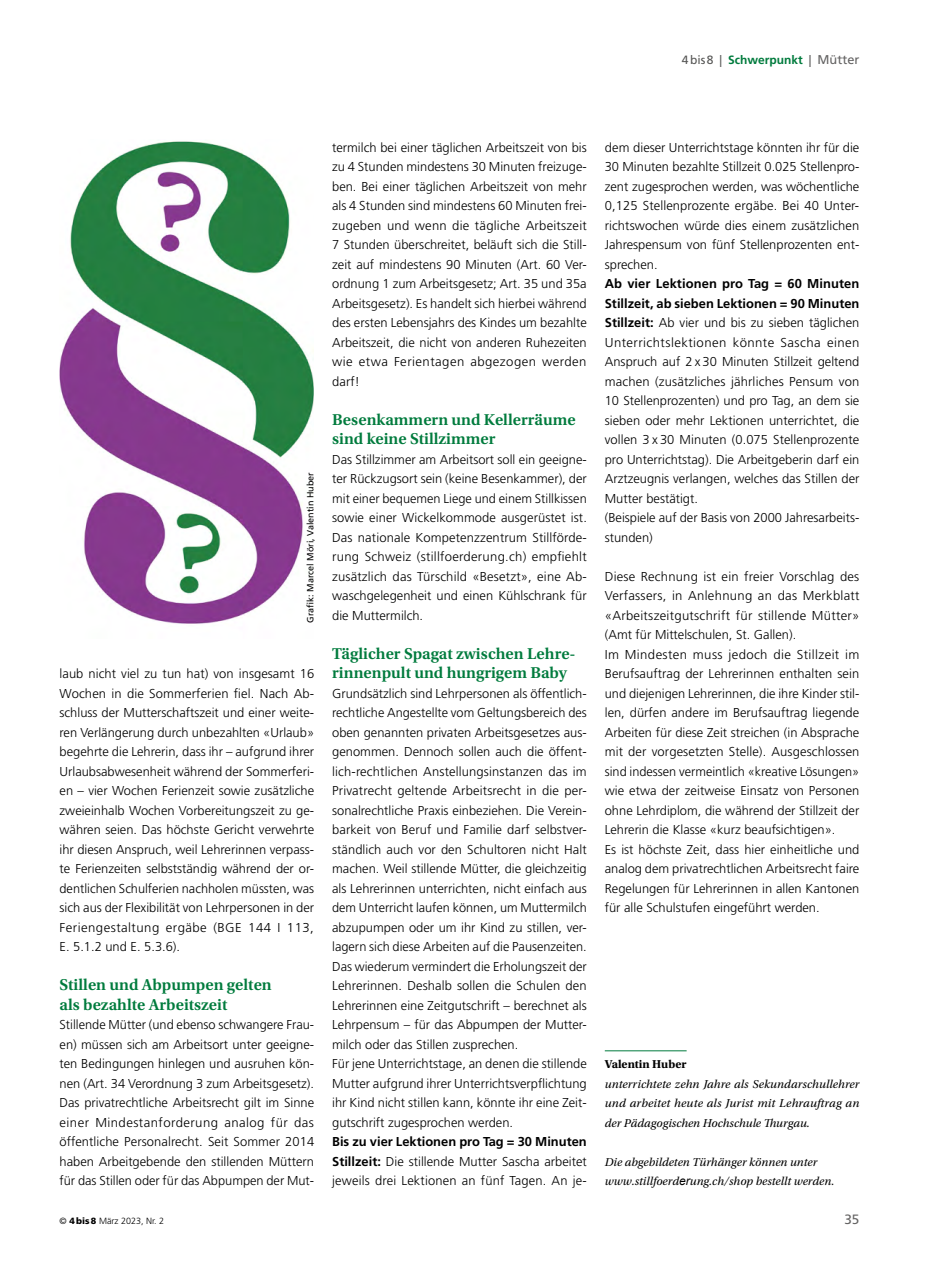
<style>
.page{position:relative;width:936px;height:1263px;background:#fff}
.page>*{position:absolute;margin:0;border:0;box-sizing:border-box;transform-origin:0 0}
._04_Zwischentitel{font:600 16.5px/19.5px "Utopia Std";color:#007b3d}
.t1{font:13.5px "Frutiger LT Std";color:#646363}
._05_Grundtext{font:300 12.9px/19.5px "Frutiger LT Std";color:#000;text-align:justify}
._08_Autor_GT{font:italic 12px/19.5px "Utopia Std";letter-spacing:.005em;color:#000}
.t2{font:700 12px "Frutiger LT Std";color:#007b3d}
._10_Bildnachweis_im{font:9px "Frutiger LT Std";color:#000}
.t3{font:300 9px "Frutiger LT Std";color:#000}
.s1{font-weight:400;color:#575756}
.s2{font-weight:400;font-size:12.75px;color:#646363}
.s3{font-weight:700}
.s4{font-weight:700;font-style:normal}
.s5{font-family:"Arial"}
.s6{font-weight:900}
</style>
<div class="page">
<hr style="left:604px;top:1050px;width:82px;height:1px;background:#007b3d">
<img style="left:60px;top:141px;width:253px;height:483px">
<p class="t2" style="left:681px;top:52px;width:179px"><span class="s1">4bis8 |</span> Schwerpunkt <span class="s1">|</span> <span class="s2">Mütter</span></p>
<p class="_10_Bildnachweis_im" style="left:305px;top:623px;width:152px;rotate:-90deg">Grafik: Marcel Möri, Valentin Huber</p>
<p class="_05_Grundtext" style="left:60px;top:664px;width:256px">laub nicht viel zu tun hat) von insgesamt 16<br>Wochen in die Sommerferien fiel. Nach Ab&shy;schluss der Mutterschaftszeit und einer weite&shy;ren Verlängerung durch unbezahlten «Urlaub» begehrte die Lehrerin, dass ihr – aufgrund ihrer Urlaubsabwesenheit während der Sommerferi&shy;en – vier Wochen Ferienzeit sowie zusätzliche zweieinhalb Wochen Vorbereitungszeit zu ge&shy;währen seien. Das höchste Gericht verwehrte ihr diesen Anspruch, weil Lehrerinnen verpass&shy;te Ferienzeiten selbstständig während der or&shy;dentlichen Schulferien nachholen müssten, was sich aus der Flexibilität von Lehrpersonen in der Feriengestaltung ergäbe (BGE 144 I 113, E. 5.1.2 und E. 5.3.6).</p>
<p class="_04_Zwischentitel" style="left:60px;top:975px;width:214px">Stillen und Abpumpen gelten als bezahlte Arbeitszeit</p>
<p class="_05_Grundtext" style="left:60px;top:1015px;width:256px">Stillende Mütter (und ebenso schwangere Frau&shy;en) müssen sich am Arbeitsort unter geeigne&shy;ten Bedingungen hinlegen und ausruhen kön&shy;nen (Art. 34 Verordnung 3 zum Arbeitsgesetz).<br>Das privatrechtliche Arbeitsrecht gilt im Sinne einer Mindestanforderung analog für das öffentliche Personalrecht. Seit Sommer 2014 haben Arbeitgebende den stillenden Müttern für das Stillen oder für das Abpumpen der Mut-</p>
<p class="_05_Grundtext" style="left:332px;top:137px;width:256px">termilch bei einer täglichen Arbeitszeit von bis zu 4 Stunden mindestens 30 Minuten freizuge&shy;ben. Bei einer täglichen Arbeitszeit von mehr als 4 Stunden sind mindestens 60 Minuten frei&shy;zugeben und wenn die tägliche Arbeitszeit 7 Stunden überschreitet, beläuft sich die Still&shy;zeit auf mindestens 90 Minuten (Art. 60 Ver&shy;ordnung 1 zum Arbeitsgesetz; Art. 35 und 35a Arbeitsgesetz). Es handelt sich hierbei während des ersten Lebensjahrs des Kindes um bezahlte Arbeitszeit, die nicht von anderen Ruhezeiten wie etwa Ferientagen abgezogen werden darf!</p>
<p class="_04_Zwischentitel" style="left:332px;top:410px;width:245px">Besenkammern und Kellerräume sind keine Stillzimmer</p>
<p class="_05_Grundtext" style="left:332px;top:449px;width:256px">Das Stillzimmer am Arbeitsort soll ein geeigne&shy;ter Rückzugsort sein (keine Besenkammer), der mit einer bequemen Liege und einem Stillkissen sowie einer Wickelkommode ausgerüstet ist.<br>Das nationale Kompetenzzentrum Stillförde&shy;rung Schweiz (stillfoerderung.ch) empfiehlt zusätzlich das Türschild «Besetzt», eine Ab&shy;waschgelegenheit und einen Kühlschrank für die Muttermilch.</p>
<p class="_04_Zwischentitel" style="left:332px;top:644px;width:245px">Täglicher Spagat zwischen Lehre&shy;rinnenpult und hungrigem Baby</p>
<p class="_05_Grundtext" style="left:332px;top:683px;width:256px">Grundsätzlich sind Lehrpersonen als öffentlich&shy;rechtliche Angestellte vom Geltungsbereich des oben genannten privaten Arbeitsgesetzes aus&shy;genommen. Dennoch sollen auch die öffent&shy;lich-rechtlichen Anstellungsinstanzen das im Privatrecht geltende Arbeitsrecht in die per&shy;sonalrechtliche Praxis einbeziehen. Die Verein&shy;barkeit von Beruf und Familie darf selbstver&shy;ständlich auch vor den Schultoren nicht Halt machen. Weil stillende Mütter, die gleichzeitig als Lehrerinnen unterrichten, nicht einfach aus dem Unterricht laufen können, um Muttermilch abzupumpen oder um ihr Kind zu stillen, ver&shy;lagern sich diese Arbeiten auf die Pausenzeiten.<br>Das wiederum vermindert die Erholungszeit der Lehrerinnen. Deshalb sollen die Schulen den Lehrerinnen eine Zeitgutschrift – berechnet als Lehrpensum – für das Abpumpen der Mutter&shy;milch oder das Stillen zusprechen.</p>
<p class="_05_Grundtext" style="left:332px;top:1054px;width:256px">Für jene Unterrichtstage, an denen die stillende Mutter aufgrund ihrer Unterrichtsverpflichtung ihr Kind nicht stillen kann, könnte ihr eine Zeit&shy;gutschrift zugesprochen werden.</p>
<p class="_05_Grundtext" style="left:332px;top:1132px;width:256px"><span class="s3">Bis zu vier Lektionen pro Tag = 30 Minuten Stillzeit:</span> Die stillende Mutter Sascha arbeitet jeweils drei Lektionen an fünf Tagen. An je-</p>
<p class="_05_Grundtext" style="left:604px;top:137px;width:256px">dem dieser Unterrichtstage könnten ihr für die 30 Minuten bezahlte Stillzeit 0.025 Stellenpro&shy;zent zugesprochen werden, was wöchentliche 0,125 Stellenprozente ergäbe. Bei 40 Unter&shy;richtswochen würde dies einem zusätzlichen Jahrespensum von fünf Stellenprozenten ent&shy;sprechen.</p>
<p class="_05_Grundtext" style="left:604px;top:274px;width:256px"><span class="s3">Ab vier Lektionen pro Tag = 60 Minuten Stillzeit, ab sieben Lektionen = 90 Minuten Stillzeit:</span> Ab vier und bis zu sieben täglichen Unterrichtslektionen könnte Sascha einen Anspruch auf 2 x 30 Minuten Stillzeit geltend machen (zusätzliches jährliches Pensum von 10 Stellenprozenten) und pro Tag, an dem sie sieben oder mehr Lektionen unterrichtet, die vollen 3 x 30 Minuten (0.075 Stellenprozente pro Unterrichtstag). Die Arbeitgeberin darf ein Arztzeugnis verlangen, welches das Stillen der Mutter bestätigt.</p>
<p class="_05_Grundtext" style="left:604px;top:508px;width:256px">(Beispiele auf der Basis von 2000 Jahresarbeits&shy;stunden)</p>
<p class="_05_Grundtext" style="left:604px;top:566px;width:256px">Diese Rechnung ist ein freier Vorschlag des Verfassers, in Anlehnung an das Merkblatt «Arbeitszeitgutschrift für stillende Mütter» (Amt für Mittelschulen, St. Gallen).</p>
<p class="_05_Grundtext" style="left:604px;top:644px;width:256px">Im Mindesten muss jedoch die Stillzeit im Berufsauftrag der Lehrerinnen enthalten sein und diejenigen Lehrerinnen, die ihre Kinder stil&shy;len, dürfen andere im Berufsauftrag liegende Arbeiten für diese Zeit streichen (in Absprache mit der vorgesetzten Stelle). Ausgeschlossen sind indessen vermeintlich «kreative Lösungen» wie etwa der zeitweise Einsatz von Personen ohne Lehrdiplom, die während der Stillzeit der Lehrerin die Klasse «kurz beaufsichtigen».</p>
<p class="_05_Grundtext" style="left:604px;top:839px;width:256px">Es ist höchste Zeit, dass hier einheitliche und analog dem privatrechtlichen Arbeitsrecht faire Regelungen für Lehrerinnen in allen Kantonen für alle Schulstufen eingeführt werden.</p>
<p class="_08_Autor_GT" style="left:604px;top:1055px;width:256px"><span class="s4">Valentin Huber<br></span>unterrichtete zehn Jahre als Sekundarschullehrer und arbeitet heute als Jurist mit Lehrauftrag an der Pädagogischen Hochschule Thurgau.</p>
<p class="_08_Autor_GT" style="left:604px;top:1152px;width:231px">Die abgebildeten Türhänger können unter www.stillfoerd<span class="s5">er</span>ung.ch/shop bestellt werden.</p>
<p class="t3" style="left:60px;top:1216px;width:106px">© <span class="s6">4bis8</span> März 2023, Nr. 2</p>
<p class="t1" style="left:844px;top:1211px;width:17px">35</p>
</div>
